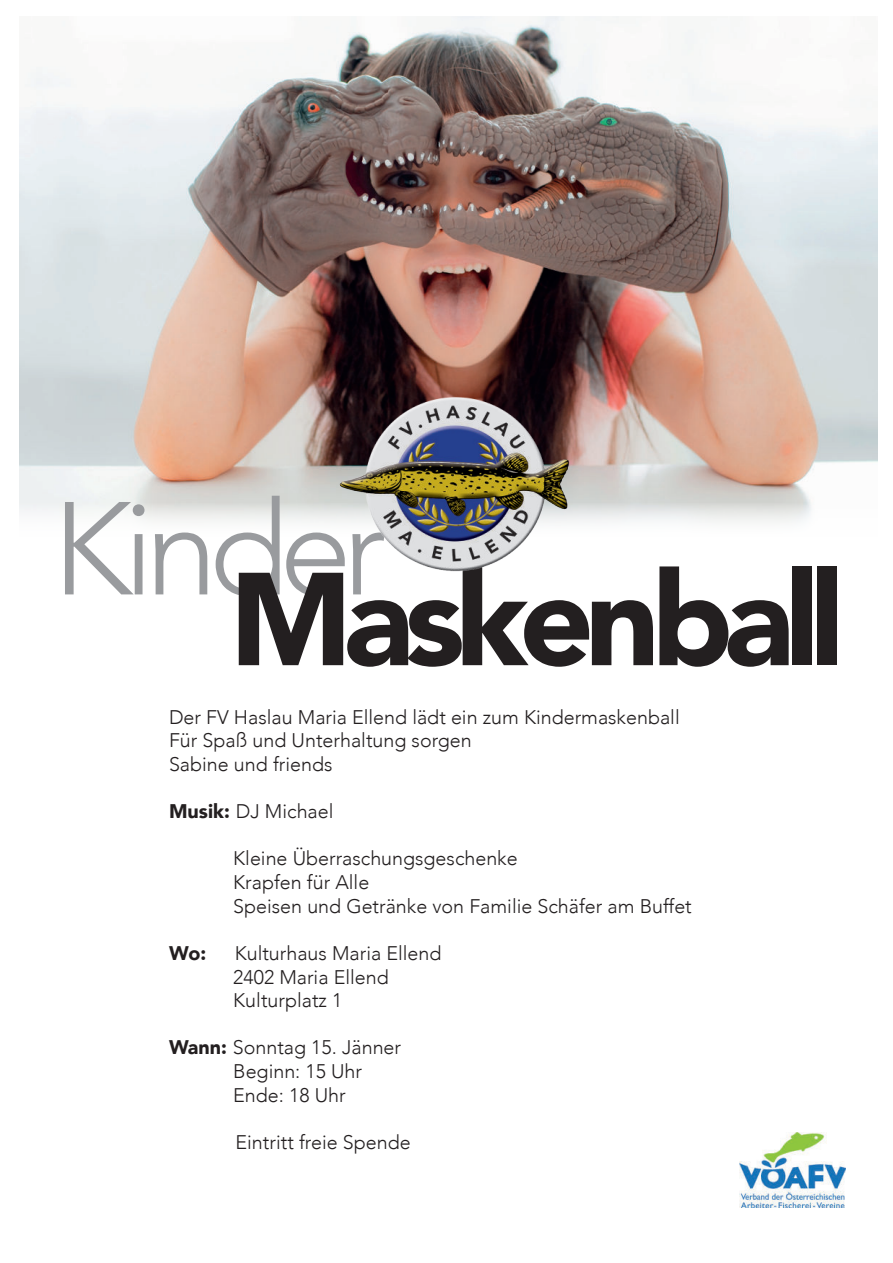
<style>
.page{position:relative;width:893px;height:1263px;background:#fff}
.page>*{position:absolute;margin:0;border:0;box-sizing:border-box;transform-origin:0 0}
.t1{font:900 130.5px "Avenir";letter-spacing:-.07em;color:#231f20}
.t2{font:300 130.5px "Avenir";letter-spacing:-.07em;color:#999b9e}
.t3{font:300 19.65px/23.7px "Avenir";color:#231f20}
.t4{font:900 19.65px "Avenir";color:#231f20}
.s1{font-weight:900}
</style>
<div class="page">
<img style="left:19px;top:17px;width:859px;height:505px">
<img style="left:740px;top:1132px;width:105px;height:75px">
<img style="left:311px;top:382px;width:275px;height:190px">
<h1 class="t2" style="left:52px;top:478px;width:335px">Kinder</h1>
<h1 class="t1" style="left:229px;top:544px;width:616px">Maskenball</h1>
<p class="t3" style="left:169px;top:705px;width:512px">Der FV Haslau Maria Ellend lädt ein zum Kindermaskenball<br>Für Spaß und Unterhaltung sorgen<br>Sabine und friends</p>
<p class="t3" style="left:169px;top:800px;width:166px"><span class="s1">Musik:</span> DJ Michael</p>
<p class="t3" style="left:233px;top:847px;width:460px">Kleine Überraschungsgeschenke<br>Krapfen für Alle<br>Speisen und Getränke von Familie Schäfer am Buffet</p>
<p class="t4" style="left:169px;top:942px;width:39px">Wo:</p>
<p class="t3" style="left:233px;top:942px;width:210px">Kulturhaus Maria Ellend<br>2402 Maria Ellend<br>Kulturplatz 1</p>
<p class="t3" style="left:233px;top:1036px;width:169px;text-indent:-64px"><span class="s1">Wann:</span> Sonntag 15. Jänner<br>Beginn: 15 Uhr<br>Ende: 18 Uhr</p>
<p class="t3" style="left:236px;top:1131px;width:177px">Eintritt freie Spende</p>
</div>
